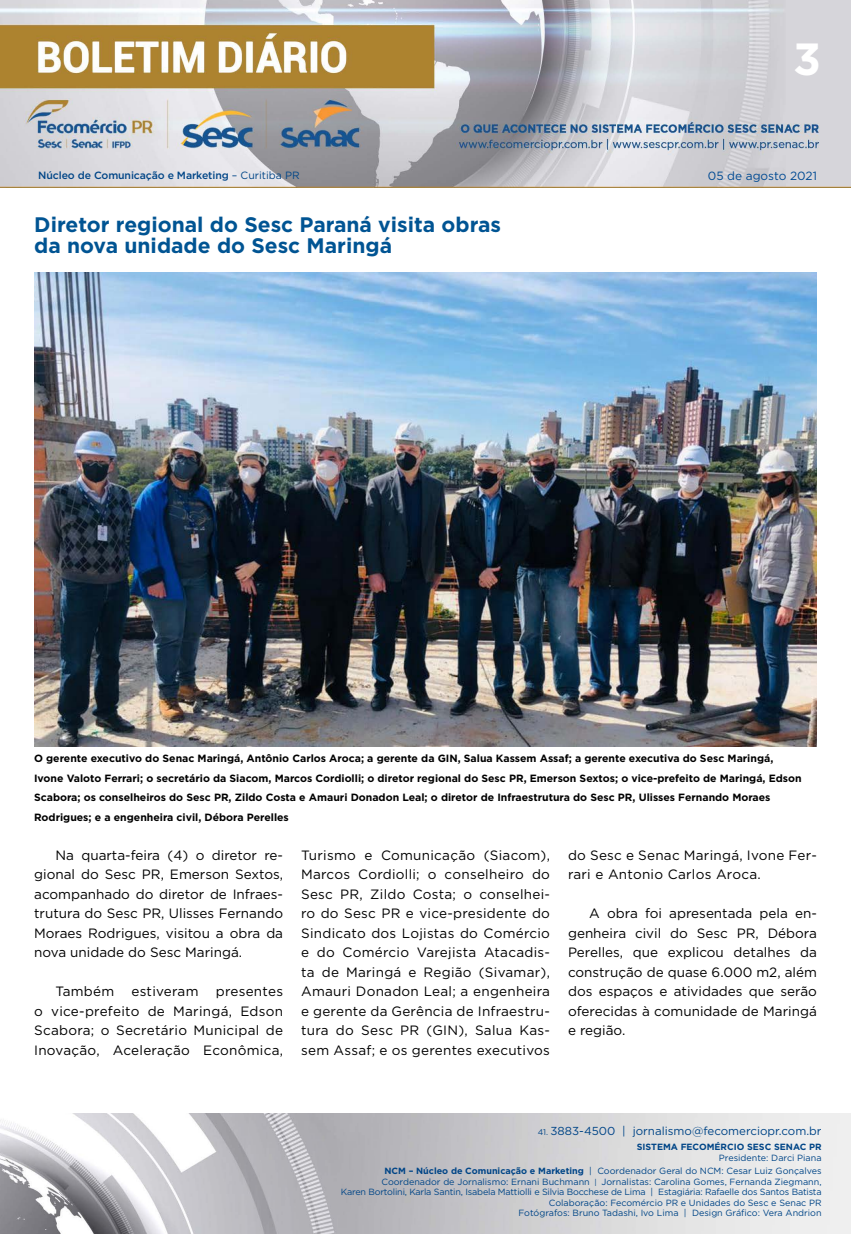
<style>
.page{position:relative;width:851px;height:1234px;background:#fff}
.page>*{position:absolute;margin:0;border:0;box-sizing:border-box;transform-origin:0 0}
.t1{font:700 45px "Gotham";color:#fff}
.t2{font:700 21px/21px "Gotham";color:#005493}
.t3{font:13.5px/19.5px "Gotham";letter-spacing:.02em;color:#000;text-align:justify}
.t4{font:11.85px "Gotham";color:#004a93}
.t5{font:11.55px "Gotham";color:#004587}
.t6{font:700 10.5px/19.5px "Gotham";color:#000}
.t7{font:500 10.5px "Gotham";letter-spacing:-.01em;color:#004587}
.t8{font:9px/10.5px "Gotham";color:#004587;text-align:right}
.t9{font:700 9px "Gotham";color:#004587}
.s1{font-weight:400}
.s2{font-size:8.25px}
.s3{font-weight:700}
.s4{font-size:7.65px}
</style>
<div class="page">
<img style="left:0;top:0;width:850px;height:188px">
<img style="left:0;top:1113px;width:850px;height:120px">
<img style="left:34px;top:272px;width:782px;height:474px">
<h1 class="t1" style="left:793px;top:29px;width:29px">3</h1>
<p class="t7" style="left:38px;top:168px;width:263px">Núcleo de Comunicação e Marketing <span class="s1">– Curitiba PR</span></p>
<p class="t4" style="left:707px;top:168px;width:110px">05 de agosto 2021</p>
<h2 class="t2" style="left:34px;top:213px;width:468px">Diretor regional do Sesc Paraná visita obras da nova unidade do Sesc Maringá</h2>
<p class="t6" style="left:34px;top:748px;width:768px">O gerente executivo do Senac Maringá, Antônio Carlos Aroca; a gerente da GIN, Salua Kassem Assaf; a gerente executiva do Sesc Maringá, Ivone Valoto Ferrari; o secretário da Siacom, Marcos Cordiolli; o diretor regional do Sesc PR, Emerson Sextos; o vice-prefeito de Maringá, Edson Scabora; os conselheiros do Sesc PR, Zildo Costa e Amauri Donadon Leal; o diretor de Infraestrutura do Sesc PR, Ulisses Fernando Moraes Rodrigues; e a engenheira civil, Débora Perelles</p>
<p class="t3" style="left:34px;top:844px;width:250px;text-indent:21px">Na quarta-feira (4) o diretor re&shy;gional do Sesc PR, Emerson Sextos, acompanhado do diretor de Infraes&shy;trutura do Sesc PR, Ulisses Fernando Moraes Rodrigues, visitou a obra da nova unidade do Sesc Maringá.</p>
<p class="t3" style="left:55px;top:981px;width:60px">Também</p>
<p class="t3" style="left:131px;top:981px;width:69px">estiveram</p>
<p class="t3" style="left:34px;top:981px;width:250px;text-indent:181px">presentes o vice-prefeito de Maringá, Edson Scabora; o Secretário Municipal de Inovação, Aceleração Econômica,</p>
<p class="t3" style="left:301px;top:844px;width:250px">Turismo e Comunicação (Siacom), Marcos Cordiolli; o conselheiro do Sesc PR, Zildo Costa; o conselhei&shy;ro do Sesc PR e vice-presidente do Sindicato dos Lojistas do Comércio e do Comércio Varejista Atacadis&shy;ta de Maringá e Região (Sivamar), Amauri Donadon Leal; a engenheira e gerente da Gerência de Infraestru&shy;tura do Sesc PR (GIN), Salua Kas&shy;sem Assaf; e os gerentes executivos</p>
<p class="t3" style="left:568px;top:844px;width:250px">do Sesc e Senac Maringá, Ivone Fer&shy;rari e Antonio Carlos Aroca.</p>
<p class="t3" style="left:568px;top:903px;width:250px;text-indent:21px">A obra foi apresentada pela en&shy;genheira civil do Sesc PR, Débora Perelles, que explicou detalhes da construção de quase 6.000 m2, além dos espaços e atividades que serão oferecidas à comunidade de Maringá e região.</p>
<p class="t5" style="left:537px;top:1123px;width:285px"><span class="s2">41.</span> 3883-4500 | jornalismo@fecomerciopr.com.br</p>
<p class="t9" style="left:636px;top:1140px;width:186px">SISTEMA FECOMÉRCIO SESC SENAC PR</p>
<p class="t8" style="left:384px;top:1150px;width:438px;line-height:13.5px">Presidente: Darci Piana<br><span class="s3">NCM – Núcleo de Comunicação e Marketing</span> | Coordenador Geral do NCM: Cesar Luiz Gonçalves</p>
<p class="t8" style="left:341px;top:1175px;width:482px">Coordenador de Jornalismo: Ernani Buchmann <span class="s4">|</span> Jornalistas: Carolina Gomes, Fernanda Ziegmann,<br>Karen Bortolini, Karla Santin, Isabela Mattiolli e Silvia Bocchese de Lima | Estagiária: Rafaelle dos Santos Batista Colaboração: Fecomércio PR e Unidades do Sesc e Senac PR<br>Fotógrafos: Bruno Tadashi, Ivo Lima | Design Gráfico: Vera Andrion</p>
</div>
